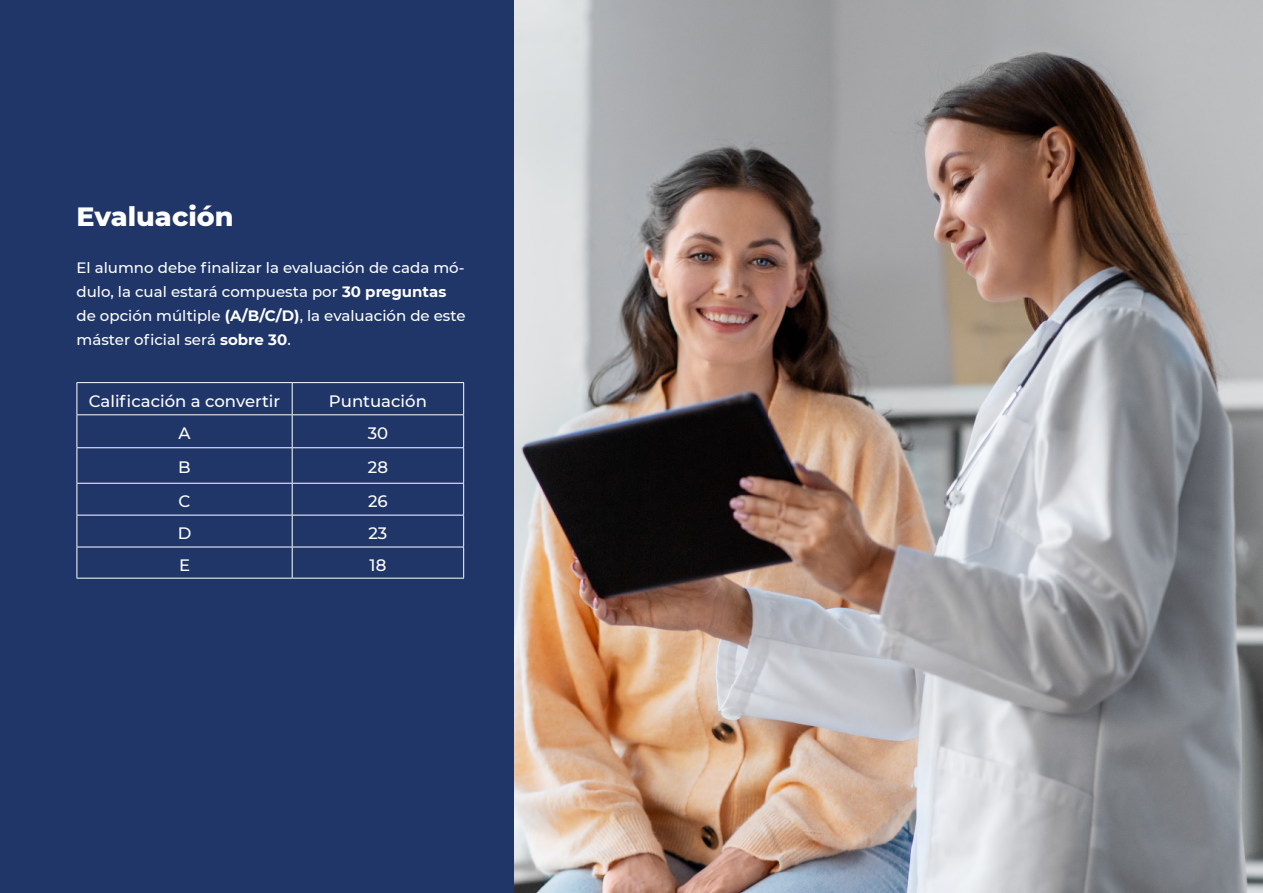
<style>
.page{position:relative;width:1263px;height:893px;background:#fff}
.page>*{position:absolute;margin:0;border:0;box-sizing:border-box;transform-origin:0 0}
.t1{font:800 27px "Montserrat";color:#fff}
.t2{font:500 16.5px "Montserrat";color:#fff}
.t3{font:500 15px/24px "Montserrat";color:#fff}
.s1{font-weight:700}
</style>
<div class="page">
<img style="left:513px;top:0;width:750px;height:893px">
<div style="left:0;top:0;width:513px;height:893px;background:#203668"></div>
<hr style="left:77px;top:382px;width:215px;height:1px;background:#fff">
<hr style="left:77px;top:383px;width:1px;height:31px;background:#fff">
<hr style="left:292px;top:382px;width:172px;height:1px;background:#fff">
<hr style="left:292px;top:383px;width:1px;height:31px;background:#fff">
<hr style="left:463px;top:383px;width:1px;height:31px;background:#fff">
<hr style="left:77px;top:414px;width:215px;height:1px;background:#fff">
<hr style="left:77px;top:415px;width:1px;height:32px;background:#fff">
<hr style="left:292px;top:414px;width:172px;height:1px;background:#fff">
<hr style="left:292px;top:415px;width:1px;height:32px;background:#fff">
<hr style="left:463px;top:415px;width:1px;height:32px;background:#fff">
<hr style="left:77px;top:447px;width:215px;height:1px;background:#fff">
<hr style="left:77px;top:448px;width:1px;height:35px;background:#fff">
<hr style="left:292px;top:447px;width:172px;height:1px;background:#fff">
<hr style="left:292px;top:448px;width:1px;height:35px;background:#fff">
<hr style="left:463px;top:448px;width:1px;height:35px;background:#fff">
<hr style="left:77px;top:483px;width:215px;height:1px;background:#fff">
<hr style="left:77px;top:484px;width:1px;height:31px;background:#fff">
<hr style="left:292px;top:483px;width:172px;height:1px;background:#fff">
<hr style="left:292px;top:484px;width:1px;height:31px;background:#fff">
<hr style="left:463px;top:484px;width:1px;height:31px;background:#fff">
<hr style="left:77px;top:515px;width:215px;height:1px;background:#fff">
<hr style="left:77px;top:515px;width:1px;height:32px;background:#fff">
<hr style="left:292px;top:515px;width:172px;height:1px;background:#fff">
<hr style="left:292px;top:515px;width:1px;height:32px;background:#fff">
<hr style="left:463px;top:515px;width:1px;height:32px;background:#fff">
<hr style="left:77px;top:547px;width:215px;height:1px;background:#fff">
<hr style="left:77px;top:547px;width:1px;height:31px;background:#fff">
<hr style="left:292px;top:547px;width:172px;height:1px;background:#fff">
<hr style="left:292px;top:547px;width:1px;height:31px;background:#fff">
<hr style="left:463px;top:547px;width:1px;height:31px;background:#fff">
<hr style="left:77px;top:578px;width:215px;height:1px;background:#fff">
<hr style="left:292px;top:578px;width:172px;height:1px;background:#fff">
<h1 class="t1" style="left:77px;top:197px;width:159px">Evaluación</h1>
<p class="t3" style="left:77px;top:255px;width:391px">El alumno debe finalizar la evaluación de cada mó&shy;dulo, la cual estará compuesta por <span class="s1">30 preguntas </span>de opción múltiple <span class="s1">(A/B/C/D)</span>, la evaluación de este máster oficial será <span class="s1">sobre 30</span>.</p>
<p class="t2" style="left:89px;top:389px;width:193px">Calificación a convertir</p>
<p class="t2" style="left:329px;top:389px;width:99px">Puntuación</p>
<p class="t2" style="left:179px;top:422px;width:14px">A</p>
<p class="t2" style="left:368px;top:422px;width:22px">30</p>
<p class="t2" style="left:178px;top:456px;width:14px">B</p>
<p class="t2" style="left:368px;top:456px;width:22px">28</p>
<p class="t2" style="left:179px;top:490px;width:13px">C</p>
<p class="t2" style="left:368px;top:490px;width:21px">26</p>
<p class="t2" style="left:178px;top:522px;width:15px">D</p>
<p class="t2" style="left:368px;top:522px;width:20px">23</p>
<p class="t2" style="left:179px;top:553px;width:13px">E</p>
<p class="t2" style="left:370px;top:553px;width:18px">18</p>
</div>
